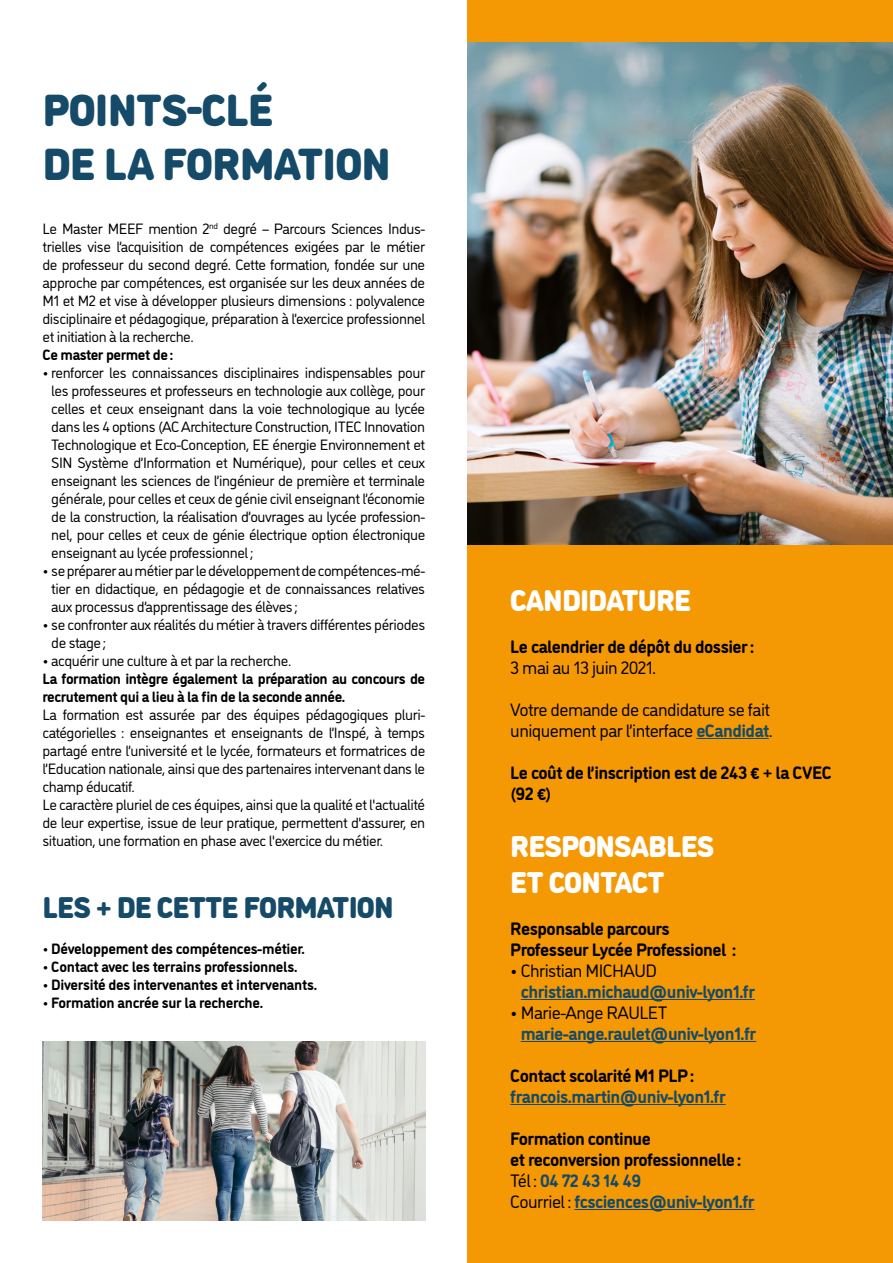
<style>
.page{position:relative;width:893px;height:1263px;background:#fff}
.page>*{position:absolute;margin:0;border:0;box-sizing:border-box;transform-origin:0 0}
.t1{font:900 45px/54px "DI Nosaur";letter-spacing:-.02em;color:#154a68}
.t2{font:900 30px/36px "DI Nosaur";letter-spacing:-.03em;color:#fff}
.t3{font:900 30px "DI Nosaur";letter-spacing:-.03em;color:#154a68}
.t4{font:700 18px/21px "DI Nosaur";letter-spacing:-.03em;color:#000}
.t5{font:18px/21px "DI Nosaur";letter-spacing:-.03em;color:#000}
.t6{font:700 18px "DI Nosaur";letter-spacing:-.03em;color:#154a68}
.t7{font:15px/18px "DI Nosaur";letter-spacing:-.03em;color:#000;text-align:justify}
.t8{font:700 15px/18px "DI Nosaur";letter-spacing:-.03em;color:#000}
.s1{font-weight:400}
.s2{font-weight:700;color:#154a68}
.s3{color:#154a68}
</style>
<div class="page">
<div style="left:468px;top:0;width:425px;height:1263px;background:#f49803"></div>
<hr style="left:696px;top:738px;width:73px;height:1px;background:#154a68">
<hr style="left:521px;top:999px;width:234px;height:1px;background:#154a68">
<hr style="left:521px;top:1041px;width:235px;height:1px;background:#154a68">
<hr style="left:510px;top:1104px;width:216px;height:1px;background:#154a68">
<hr style="left:574px;top:1209px;width:181px;height:1px;background:#154a68">
<img style="left:468px;top:43px;width:425px;height:501px">
<img style="left:43px;top:1042px;width:382px;height:178px">
<h1 class="t1" style="left:43px;top:79px;width:350px">POINTS-CLÉ<br>DE LA FORMATION</h1>
<p class="t7" style="left:43px;top:219px;width:384px">Le Master MEEF mention 2<sup>nd</sup> degré – Parcours Sciences Indus&shy;trielles vise l’acquisition de compétences exigées par le métier de professeur du second degré. Cette formation, fondée sur une approche par compétences, est organisée sur les deux années de M1 et M2 et vise à développer plusieurs dimensions : polyvalence disciplinaire et pédagogique, préparation à l’exercice professionnel et initiation à la recherche.</p>
<p class="t8" style="left:43px;top:344px;width:132px">Ce master permet de :</p>
<p class="t7" style="left:51px;top:363px;width:375px;text-indent:-9px">• renforcer les connaissances disciplinaires indispensables pour les professeures et professeurs en technologie aux collège, pour celles et ceux enseignant dans la voie technologique au lycée dans les 4 options (AC Architecture Construction, ITEC Innovation Technologique et Eco-Conception, EE énergie Environnement et SIN Système d’Information et Numérique), pour celles et ceux enseignant les sciences de l’ingénieur de première et terminale générale, pour celles et ceux de génie civil enseignant l’économie de la construction, la réalisation d’ouvrages au lycée profession&shy;nel, pour celles et ceux de génie électrique option électronique enseignant au lycée professionnel ;</p>
<p class="t7" style="left:51px;top:561px;width:375px;text-indent:-9px">• se préparer au métier par le développement de compétences-mé&shy;tier en didactique, en pédagogie et de connaissances relatives aux processus d’apprentissage des élèves ;</p>
<p class="t7" style="left:51px;top:615px;width:375px;text-indent:-9px">• se confronter aux réalités du métier à travers différentes périodes de stage ;</p>
<p class="t7" style="left:43px;top:651px;width:250px">• acquérir une culture à et par la recherche.</p>
<p class="t8" style="left:43px;top:668px;width:384px">La formation intègre également la préparation au concours de recrutement qui a lieu à la fin de la seconde année.</p>
<p class="t7" style="left:43px;top:705px;width:384px;text-align:left">La formation est assurée par des équipes pédagogiques pluri&shy;catégorielles : enseignantes et enseignants de l’Inspé, à temps partagé entre l’université et le lycée, formateurs et formatrices de l’Education nationale, ainsi que des partenaires intervenant dans le champ éducatif.<br>Le caractère pluriel de ces équipes, ainsi que la qualité et l'actualité de leur expertise, issue de leur pratique, permettent d'assurer, en situation, une formation en phase avec l'exercice du métier.</p>
<h2 class="t3" style="left:43px;top:884px;width:353px">LES + DE CETTE FORMATION</h2>
<p class="t8" style="left:43px;top:938px;width:264px"><span class="s1">•</span> Développement des compétences-métier.</p>
<p class="t8" style="left:43px;top:956px;width:256px"><span class="s1">•</span> Contact avec les terrains professionnels.</p>
<p class="t8" style="left:43px;top:974px;width:276px"><span class="s1">•</span> Diversité des intervenantes et intervenants.</p>
<p class="t8" style="left:43px;top:992px;width:222px"><span class="s1">•</span> Formation ancrée sur la recherche.</p>
<h2 class="t2" style="left:510px;top:579px;width:183px">CANDIDATURE</h2>
<p class="t4" style="left:510px;top:634px;width:245px">Le calendrier de dépôt du dossier :</p>
<p class="t5" style="left:510px;top:656px;width:147px">3 mai au 13 juin 2021.</p>
<p class="t5" style="left:510px;top:698px;width:264px">Votre demande de candidature se fait uniquement par l’interface <span class="s2">eCandidat</span>.</p>
<p class="t4" style="left:510px;top:760px;width:323px">Le coût de l’inscription est de 243 € + la CVEC (92 €)</p>
<h2 class="t2" style="left:510px;top:825px;width:206px">RESPONSABLES<br>ET CONTACT</h2>
<p class="t4" style="left:510px;top:916px;width:227px">Responsable parcours<br>Professeur Lycée Professionel :</p>
<p class="t5" style="left:510px;top:959px;width:148px">• Christian MICHAUD</p>
<p class="t6" style="left:521px;top:978px;width:236px">christian.michaud@univ-lyon1.fr</p>
<p class="t5" style="left:510px;top:1001px;width:159px">• Marie-Ange RAULET</p>
<p class="t6" style="left:521px;top:1020px;width:237px">marie-ange.raulet@univ-lyon1.fr</p>
<p class="t4" style="left:510px;top:1063px;width:185px">Contact scolarité M1 PLP :</p>
<p class="t6" style="left:510px;top:1083px;width:217px">francois.martin@univ-lyon1.fr</p>
<p class="t4" style="left:510px;top:1126px;width:246px">Formation continue<br>et reconversion professionnelle :<br><span class="s1">Tél :</span> <span class="s3">04 72 43 14 49<br></span><span class="s1">Courriel :</span> <span class="s3">fcsciences@univ-lyon1.fr</span></p>
</div>
